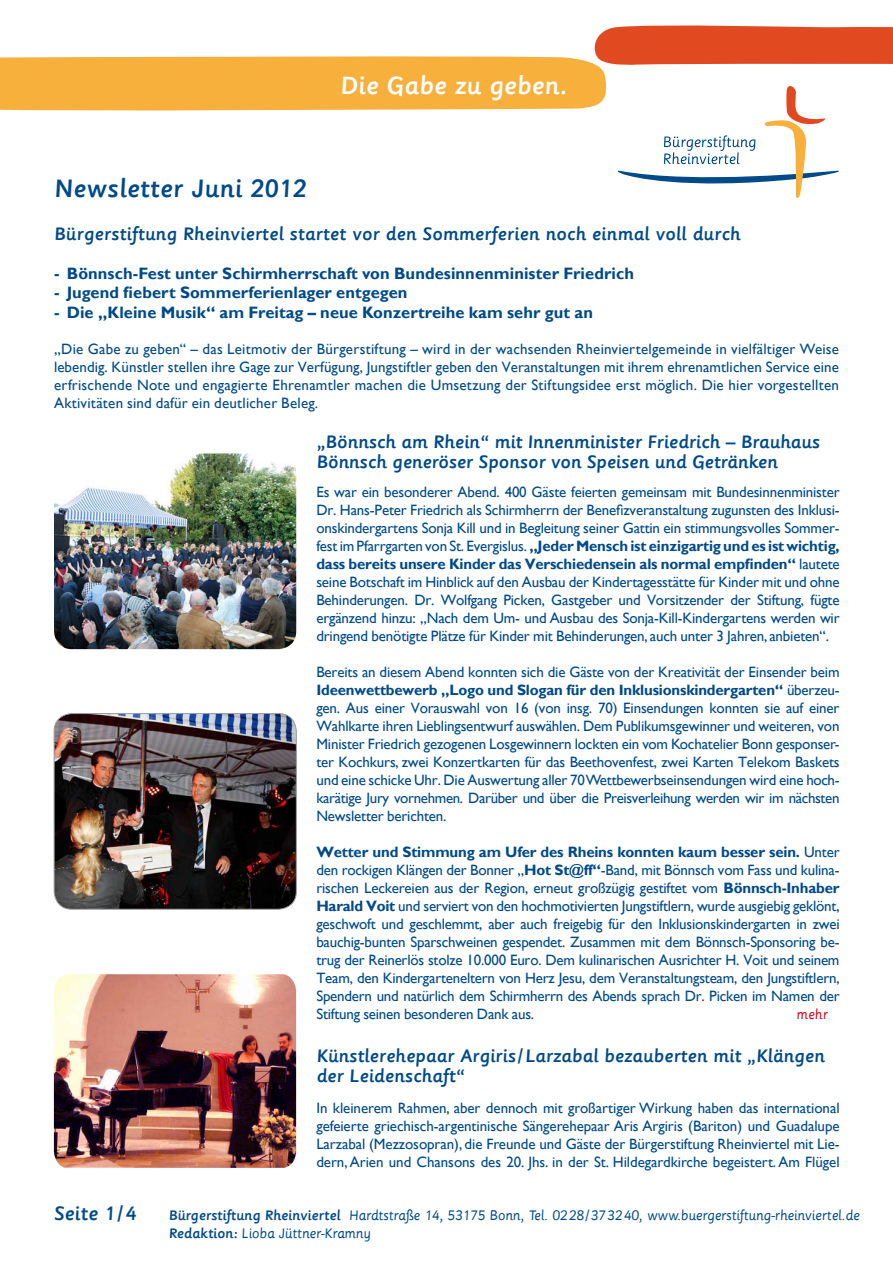
<style>
.page{position:relative;width:893px;height:1263px;background:#fff}
.page>*{position:absolute;margin:0;border:0;box-sizing:border-box;transform-origin:0 0}
.t1{font:500 27.15px "Sassoon Primary Com";letter-spacing:.005em;color:#004a89}
.t2{font:500 27px "Sassoon Primary Com";color:#fff}
.t3{font:500 21px "Sassoon Primary Com";letter-spacing:.005em;color:#004a89}
.t4{font:500 19.5px/19.5px "Sassoon Primary Com";letter-spacing:-.005em;color:#004a89}
.t5{font:700 16.5px "Gill Sans";letter-spacing:.005em;color:#004a89}
.t6{font:15px/18px "Gill Sans";letter-spacing:-.01em;color:#004a89;text-align:justify}
.t7{font:15px "Sassoon Primary Com";color:#cd071e}
.t8{font:14.85px/17.9px "Sassoon Primary Com";letter-spacing:-.01em;color:#004a89}
.s1{font-weight:700}
.s2{font-weight:500}
</style>
<div class="page">
<svg style="left:0;top:25px;width:893px;height:173px"></svg>
<img style="left:54px;top:453px;width:242px;height:196px">
<img style="left:54px;top:713px;width:242px;height:196px">
<div style="left:54px;top:713px;width:242px;height:196px;border:1px solid #9c9d9f;border-radius:18px"></div>
<img style="left:54px;top:974px;width:242px;height:194px">
<h1 class="t1" style="left:54px;top:173px;width:254px">Newsletter Juni 2012</h1>
<h2 class="t2" style="left:340px;top:70px;width:228px">Die Gabe zu geben.</h2>
<h3 class="t4" style="left:54px;top:224px;width:688px">Bürgerstiftung Rheinviertel startet vor den Sommerferien noch einmal voll durch</h3>
<p class="t5" style="left:54px;top:263px;width:581px">- Bönnsch-Fest unter Schirmherrschaft von Bundesinnenminister Friedrich</p>
<p class="t5" style="left:54px;top:283px;width:355px">- Jugend fiebert Sommerferienlager entgegen</p>
<p class="t5" style="left:54px;top:302px;width:540px">- Die „Kleine Musik“ am Freitag – neue Konzertreihe kam sehr gut an</p>
<p class="t6" style="left:54px;top:340px;width:786px">„Die Gabe zu geben“ – das Leitmotiv der Bürgerstiftung – wird in der wachsenden Rheinviertelgemeinde in vielfältiger Weise lebendig. Künstler stellen ihre Gage zur Verfügung, Jungstiftler geben den Veranstaltungen mit ihrem ehrenamtlichen Service eine erfrischende Note und engagierte Ehrenamtler machen die Umsetzung der Stiftungsidee erst möglich. Die hier vorgestellten Aktivitäten sind dafür ein deutlicher Beleg.</p>
<h3 class="t4" style="left:316px;top:433px;width:505px">„Bönnsch am Rhein“ mit Innenminister Friedrich – Brauhaus<br>Bönnsch generöser Sponsor von Speisen und Getränken</h3>
<p class="t6" style="left:316px;top:483px;width:525px">Es war ein besonderer Abend. 400 Gäste feierten gemeinsam mit Bundesinnenminister Dr. Hans-Peter Friedrich als Schirmherrn der Benefizveranstaltung zugunsten des Inklusi&shy;onskindergartens Sonja Kill und in Begleitung seiner Gattin ein stimmungsvolles Sommer&shy;fest im Pfarrgarten von St. Evergislus. <span class="s1">„Jeder Mensch ist einzigartig und es ist wichtig, dass bereits unsere Kinder das Verschiedensein als normal empfinden“</span> lautete seine Botschaft im Hinblick auf den Ausbau der Kindertagesstätte für Kinder mit und ohne Behinderungen. Dr. Wolfgang Picken, Gastgeber und Vorsitzender der Stiftung, fügte ergänzend hinzu: „Nach dem Um- und Ausbau des Sonja-Kill-Kindergartens werden wir dringend benötigte Plätze für Kinder mit Behinderungen, auch unter 3 Jahren, anbieten“.</p>
<p class="t6" style="left:316px;top:663px;width:525px">Bereits an diesem Abend konnten sich die Gäste von der Kreativität der Einsender beim <span class="s1">Ideenwettbewerb „Logo und Slogan für den Inklusionskindergarten“</span> überzeu&shy;gen. Aus einer Vorauswahl von 16 (von insg. 70) Einsendungen konnten sie auf einer Wahlkarte ihren Lieblingsentwurf auswählen. Dem Publikumsgewinner und weiteren, von Minister Friedrich gezogenen Losgewinnern lockten ein vom Kochatelier Bonn gesponser&shy;ter Kochkurs, zwei Konzertkarten für das Beethovenfest, zwei Karten Telekom Baskets und eine schicke Uhr. Die Auswertung aller 70 Wettbewerbseinsendungen wird eine hoch&shy;karätige Jury vornehmen. Darüber und über die Preisverleihung werden wir im nächsten Newsletter berichten.</p>
<p class="t6" style="left:316px;top:843px;width:525px"><span class="s1">Wetter und Stimmung am Ufer des Rheins konnten kaum besser sein.</span> Unter den rockigen Klängen der Bonner „<span class="s1">Hot St@ff“</span>-Band, mit Bönnsch vom Fass und kulina&shy;rischen Leckereien aus der Region, erneut großzügig gestiftet vom <span class="s1">Bönnsch-Inhaber Harald Voit</span> und serviert von den hochmotivierten Jungstiftlern, wurde ausgiebig geklönt, geschwoft und geschlemmt, aber auch freigebig für den Inklusionskindergarten in zwei bauchig-bunten Sparschweinen gespendet. Zusammen mit dem Bönnsch-Sponsoring be&shy;trug der Reinerlös stolze 10.000 Euro. Dem kulinarischen Ausrichter H. Voit und seinem Team, den Kindergarteneltern von Herz Jesu, dem Veranstaltungsteam, den Jungstiftlern, Spendern und natürlich dem Schirmherrn des Abends sprach Dr. Picken im Namen der Stiftung seinen besonderen Dank aus.</p>
<h3 class="t4" style="left:316px;top:1046px;width:510px">Künstlerehepaar Argiris/Larzabal bezauberten mit „Klängen der Leidenschaft“</h3>
<p class="t6" style="left:316px;top:1099px;width:525px">In kleinerem Rahmen, aber dennoch mit großartiger Wirkung haben das international gefeierte griechisch-argentinische Sängerehepaar Aris Argiris (Bariton) und Guadalupe Larzabal (Mezzosopran), die Freunde und Gäste der Bürgerstiftung Rheinviertel mit Lie&shy;dern, Arien und Chansons des 20. Jhs. in der St. Hildegardkirche begeistert. Am Flügel</p>
<p class="t7" style="left:797px;top:1006px;width:33px">mehr</p>
<h3 class="t3" style="left:54px;top:1201px;width:84px">Seite 1/4</h3>
<p class="t8" style="left:169px;top:1206px;width:693px"><span class="s2">Bürgerstiftung Rheinviertel</span> Hardtstraße 14, 53175 Bonn, Tel. 0228/373240, www.buergerstiftung-rheinviertel.de<br><span class="s2">Redaktion:</span> Lioba Jüttner-Kramny</p>
</div>
